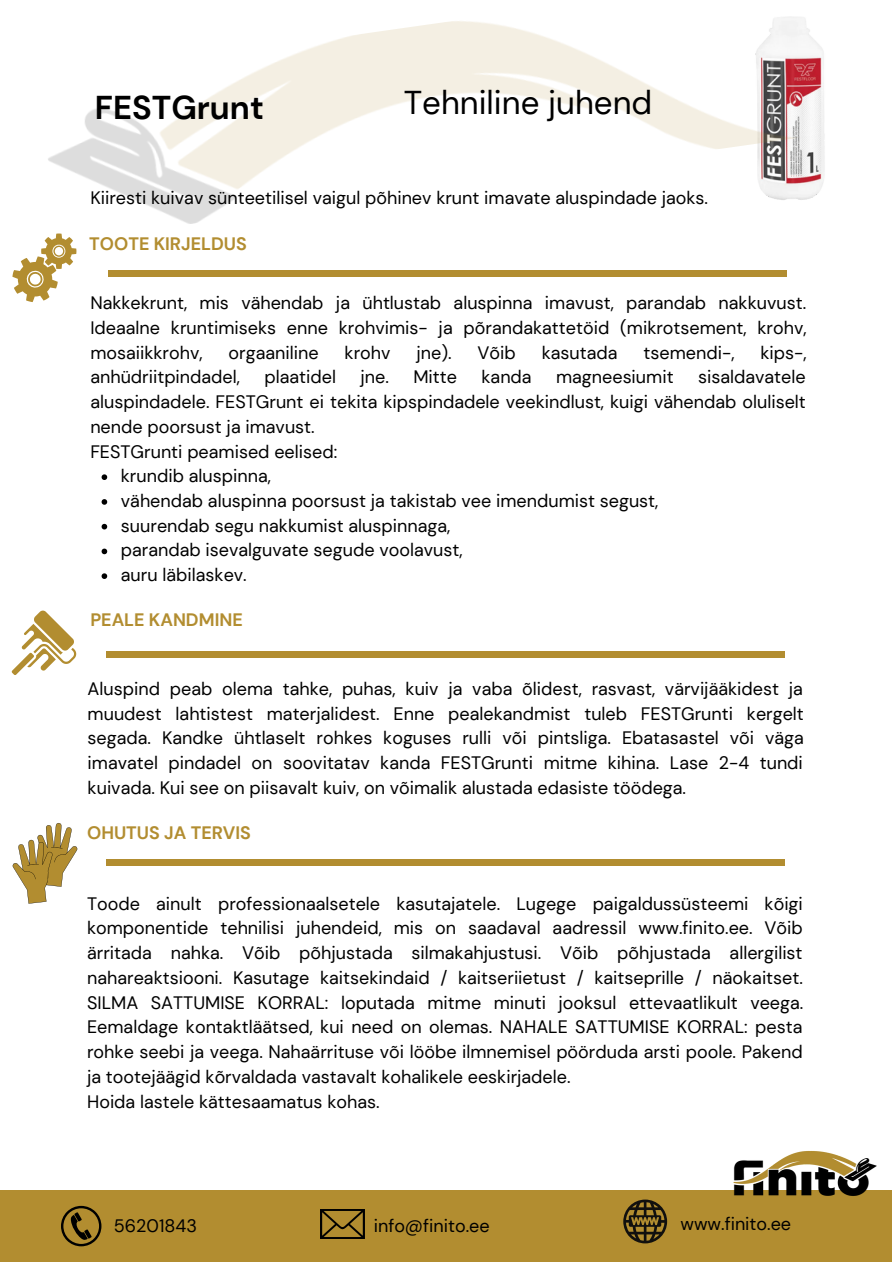
<style>
.page{position:relative;width:893px;height:1264px;background:#fff}
.page>*{position:absolute;margin:0;border:0;box-sizing:border-box;transform-origin:0 0}
.t1{font:33px "DM Sans";color:#000}
.t2{font:700 33px "DM Sans";color:#000}
.t3{font:18px/24.8px "DM Sans";color:#000}
.t4{font:700 18px "DM Sans";color:#b28d30}
</style>
<div class="page">
<img style="left:48px;top:16px;width:777px;height:238px">
<div style="left:0;top:1190px;width:891px;height:71px;background:#b28d30"></div>
<img style="left:733px;top:1150px;width:159px;height:67px">
<svg style="left:61px;top:1205px;width:40px;height:41px"></svg>
<img style="left:321px;top:1209px;width:43px;height:29px">
<div style="left:108px;top:270px;width:678px;height:7px;background:#b28d30"></div>
<svg style="left:12px;top:233px;width:64px;height:69px"></svg>
<div style="left:106px;top:651px;width:678px;height:7px;background:#b28d30"></div>
<svg style="left:12px;top:610px;width:64px;height:65px"></svg>
<svg style="left:623px;top:1199px;width:44px;height:44px"></svg>
<div style="left:106px;top:859px;width:678px;height:7px;background:#b28d30"></div>
<svg style="left:12px;top:823px;width:66px;height:80px"></svg>
<svg style="left:102px;top:474px;width:5px;height:6px"></svg>
<svg style="left:102px;top:499px;width:5px;height:5px"></svg>
<svg style="left:102px;top:524px;width:5px;height:5px"></svg>
<svg style="left:102px;top:548px;width:5px;height:6px"></svg>
<svg style="left:102px;top:573px;width:5px;height:6px"></svg>
<h1 class="t2" style="left:95px;top:86px;width:170px">FESTGrunt</h1>
<h1 class="t1" style="left:404px;top:82px;width:250px">Tehniline juhend</h1>
<p class="t3" style="left:90px;top:185px;width:619px">Kiiresti kuivav sünteetilisel vaigul põhinev krunt imavate aluspindade jaoks.</p>
<p class="t4" style="left:89px;top:232px;width:159px">TOOTE KIRJELDUS</p>
<p class="t3" style="left:90px;top:290px;width:717px;text-align:justify">Nakkekrunt, mis vähendab ja ühtlustab aluspinna imavust, parandab nakkuvust.<br>Ideaalne kruntimiseks enne krohvimis- ja põrandakattetöid (mikrotsement, krohv, mosaiikkrohv,</p>
<p class="t3" style="left:228px;top:340px;width:91px">orgaaniline</p>
<p class="t3" style="left:344px;top:340px;width:47px">krohv</p>
<p class="t3" style="left:416px;top:340px;width:37px">jne).</p>
<p class="t3" style="left:477px;top:340px;width:40px">Võib</p>
<p class="t3" style="left:542px;top:340px;width:77px">kasutada</p>
<p class="t3" style="left:643px;top:340px;width:92px">tsemendi-,</p>
<p class="t3" style="left:760px;top:340px;width:48px">kips-,</p>
<p class="t3" style="left:90px;top:365px;width:151px">anhüdriitpindadel,</p>
<p class="t3" style="left:264px;top:365px;width:73px">plaatidel</p>
<p class="t3" style="left:360px;top:365px;width:30px">jne.</p>
<p class="t3" style="left:413px;top:365px;width:45px">Mitte</p>
<p class="t3" style="left:481px;top:365px;width:52px">kanda</p>
<p class="t3" style="left:556px;top:365px;width:119px">magneesiumit</p>
<p class="t3" style="left:90px;top:365px;width:717px;text-indent:607px">sisaldavatele aluspindadele. FESTGrunt ei tekita kipspindadele veekindlust, kuigi vähendab oluliselt nende poorsust ja imavust.<br>FESTGrunti peamised eelised:</p>
<p class="t3" style="left:121px;top:464px;width:539px">krundib aluspinna,<br>vähendab aluspinna poorsust ja takistab vee imendumist segust, suurendab segu nakkumist aluspinnaga,<br>parandab isevalguvate segude voolavust,<br>auru läbilaskev.</p>
<p class="t4" style="left:90px;top:608px;width:154px">PEALE KANDMINE</p>
<p class="t3" style="left:88px;top:676px;width:717px;text-align:justify">Aluspind peab olema tahke, puhas, kuiv ja vaba õlidest, rasvast, värvijääkidest ja muudest lahtistest materjalidest. Enne pealekandmist tuleb FESTGrunti kergelt segada. Kandke ühtlaselt rohkes koguses rulli või pintsliga. Ebatasastel või väga imavatel pindadel on soovitatav kanda FESTGrunti mitme kihina. Lase 2-4 tundi kuivada. Kui see on piisavalt kuiv, on võimalik alustada edasiste töödega.</p>
<p class="t4" style="left:87px;top:821px;width:165px">OHUTUS JA TERVIS</p>
<p class="t3" style="left:87px;top:891px;width:717px">Toode ainult professionaalsetele kasutajatele. Lugege paigaldussüsteemi kõigi komponentide tehnilisi juhendeid, mis on saadaval aadressil www.finito.ee. Võib ärritada nahka. Võib põhjustada silmakahjustusi. Võib põhjustada allergilist nahareaktsiooni. Kasutage kaitsekindaid / kaitseriietust / kaitseprille / näokaitset.<br>SILMA SATTUMISE KORRAL: loputada mitme minuti jooksul ettevaatlikult veega.<br>Eemaldage kontaktläätsed, kui need on olemas. NAHALE SATTUMISE KORRAL: pesta rohke seebi ja veega. Nahaärrituse või lööbe ilmnemisel pöörduda arsti poole. Pakend ja tootejäägid kõrvaldada vastavalt kohalikele eeskirjadele.<br>Hoida lastele kättesaamatus kohas.</p>
<p class="t3" style="left:114px;top:1213px;width:84px">56201843</p>
<p class="t3" style="left:374px;top:1213px;width:117px">info@finito.ee</p>
<p class="t3" style="left:680px;top:1211px;width:112px">www.finito.ee</p>
</div>
